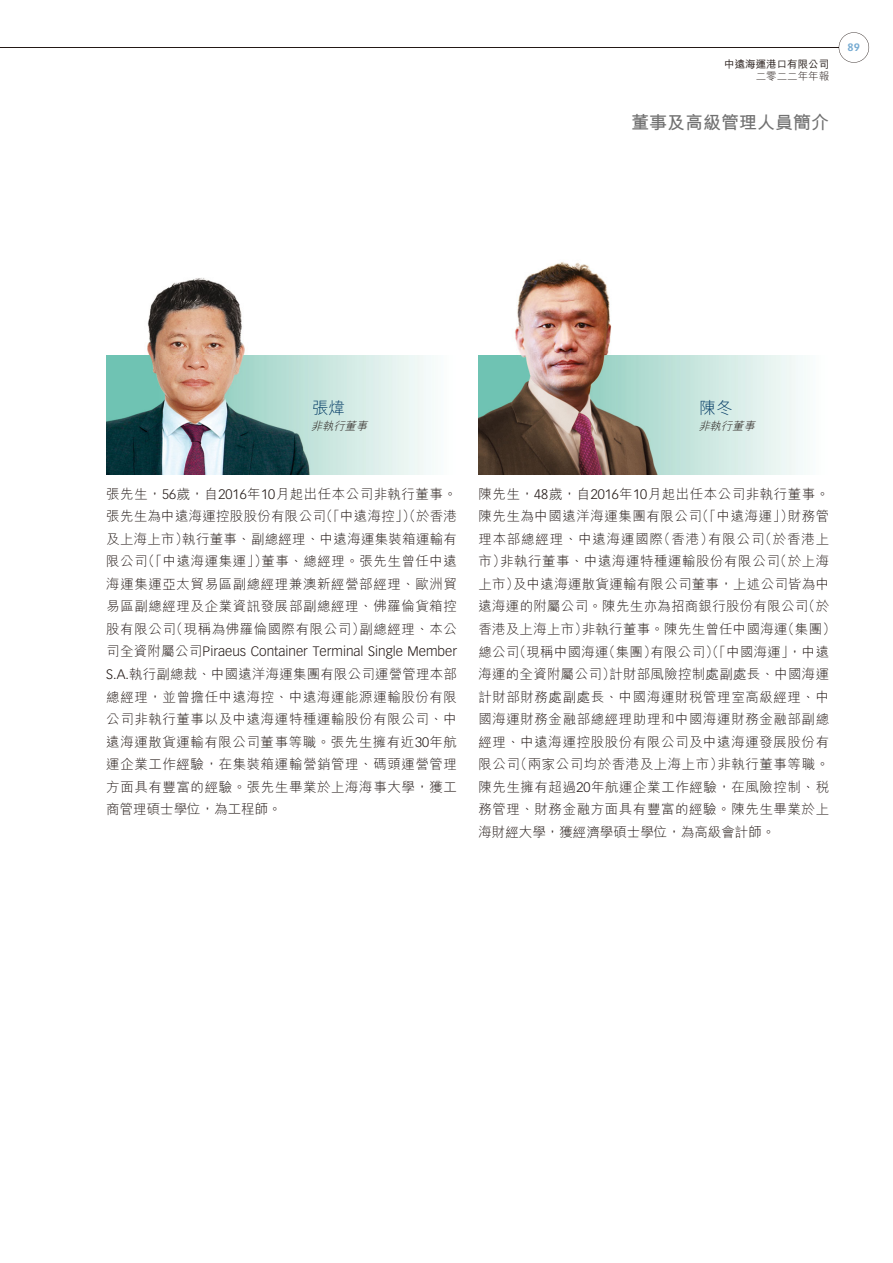
<style>
.page{position:relative;width:893px;height:1263px;background:#fff}
.page>*{position:absolute;margin:0;border:0;box-sizing:border-box;transform-origin:0 0}
.t1{font:18px "M Hei HK Bold E Ten B5 H";color:#717171}
.t2{font:16.5px "M Hei HK Light E Ten B5 H";color:#003964}
.t3{font:13.5px/22.5px "M Hei HK Light E Ten B5 H";letter-spacing:.04em;color:#231916;text-align:justify}
.t4{font:300 13.5px "Vectora LT Std";color:#231916}
.t5{font:italic 11.25px "M Hei HK Light E Ten B5 H";color:#231916}
.t6{font:10.5px "M Hei HK Medium E Ten B5 H";color:#231916}
.t7{font:10.5px "M Hei HK Light E Ten B5 H";color:#231916}
.t8{font:700 10.5px "Vectora LT Std";color:#76abd2}
.s1{font-family:"Vectora LT Std";font-weight:300}
.s2{font-family:"M Hei HK Light E Ten B5 H";font-weight:400}
</style>
<div class="page">
<svg style="left:839px;top:32px;width:30px;height:31px"></svg>
<hr style="left:0;top:47px;width:839px;height:1px;background:#231916">
<img style="left:514px;top:262px;width:98px;height:93px">
<img style="left:478px;top:355px;width:325px;height:120px">
<img style="left:147px;top:278px;width:100px;height:77px">
<img style="left:106px;top:355px;width:325px;height:120px">
<p class="t6" style="left:724px;top:60px;width:106px">中遠海運港口有限公司</p>
<p class="t7" style="left:756px;top:72px;width:75px">二零二二年年報</p>
<h1 class="t1" style="left:631px;top:115px;width:200px">董事及高級管理人員簡介</h1>
<p class="t8" style="left:848px;top:42px;width:14px">89</p>
<p class="t2" style="left:312px;top:401px;width:34px">張煒</p>
<p class="t5" style="left:311px;top:421px;width:61px">非執行董事</p>
<p class="t2" style="left:699px;top:401px;width:34px">陳冬</p>
<p class="t5" style="left:698px;top:421px;width:61px">非執行董事</p>
<p class="t3" style="left:106px;top:484px;width:352px">張先生，<span class="s1">56</span>歲，自<span class="s1">2016</span>年<span class="s1">10</span>月起出任本公司非執行董事。張先生為中遠海運控股股份有限公司（「中遠海控」）（於香港及上海上市）執行董事、副總經理、中遠海運集裝箱運輸有限公司（「中遠海運集運」）董事、總經理。張先生曾任中遠海運集運亞太貿易區副總經理兼澳新經營部經理、歐洲貿易區副總經理及企業資訊發展部副總經理、佛羅倫貨箱控股有限公司（現稱為佛羅倫國際有限公司）副總經理、本公</p>
<p class="t4" style="left:106px;top:645px;width:352px"><span class="s2">司全資附屬公司</span>Piraeus Container Terminal Single Member</p>
<p class="t3" style="left:106px;top:664px;width:352px"><span class="s1">S.A.</span>執行副總裁、中國遠洋海運集團有限公司運營管理本部總經理，並曾擔任中遠海控、中遠海運能源運輸股份有限公司非執行董事以及中遠海運特種運輸股份有限公司、中遠海運散貨運輸有限公司董事等職。張先生擁有近<span class="s1">30</span>年航運企業工作經驗，在集裝箱運輸營銷管理、碼頭運營管理方面具有豐富的經驗。張先生畢業於上海海事大學，獲工商管理碩士學位，為工程師。</p>
<p class="t3" style="left:478px;top:484px;width:359px;text-align:left">陳先生，<span class="s1">48</span>歲，自<span class="s1">2016</span>年<span class="s1">10</span>月起出任本公司非執行董事。陳先生為中國遠洋海運集團有限公司（「中遠海運」）財務管理本部總經理、中遠海運國際（香港）有限公司（於香港上市）非執行董事、中遠海運特種運輸股份有限公司（於上海上市）及中遠海運散貨運輸有限公司董事，上述公司皆為中遠海運的附屬公司。陳先生亦為招商銀行股份有限公司（於香港及上海上市）非執行董事。陳先生曾任中國海運（集團）總公司（現稱中國海運（集團）有限公司）（「中國海運」，中遠海運的全資附屬公司）計財部風險控制處副處長、中國海運計財部財務處副處長、中國海運財稅管理室高級經理、中國海運財務金融部總經理助理和中國海運財務金融部副總經理、中遠海運控股股份有限公司及中遠海運發展股份有限公司（兩家公司均於香港及上海上市）非執行董事等職。陳先生擁有超過<span class="s1">20</span>年航運企業工作經驗，在風險控制、稅務管理、財務金融方面具有豐富的經驗。陳先生畢業於上海財經大學，獲經濟學碩士學位，為高級會計師。</p>
</div>
